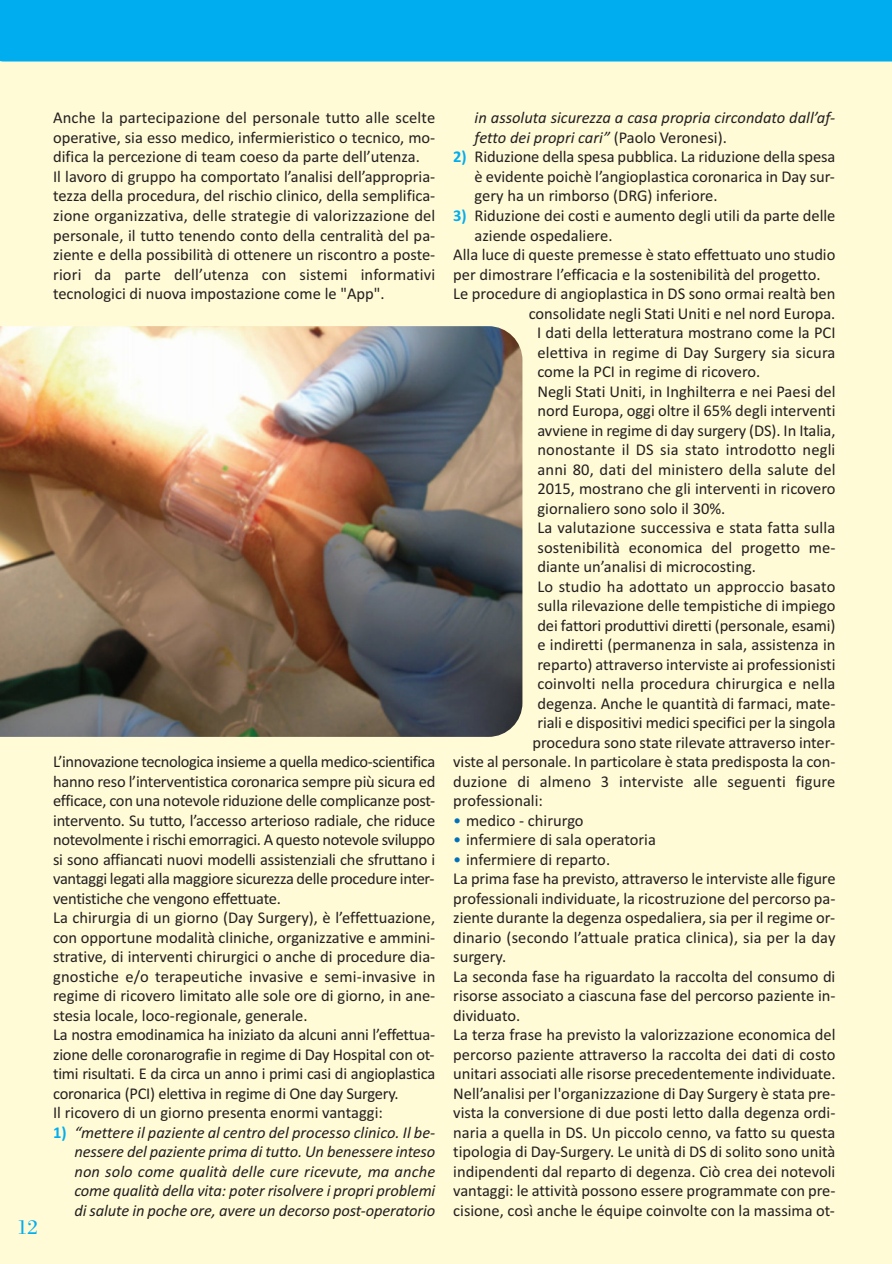
<style>
.page{position:relative;width:892px;height:1264px;background:#fff}
.page>*{position:absolute;margin:0;border:0;box-sizing:border-box;transform-origin:0 0}
.t1{font:21px "Bodoni";color:#00aeef}
.t2{font:16.5px/19.5px "Calibri";color:#231f20}
.t3{font:italic 16.5px/19.5px "Calibri";letter-spacing:-.005em;color:#231f20;text-align:justify}
.s1{font-weight:700;font-style:normal;color:#00aeef}
.s2{font-style:normal}
.s3{font-weight:700;color:#00aeef}
.s4{color:#0072bc}
</style>
<div class="page">
<div style="left:0;top:0;width:892px;height:1263px;background:#fffbd6"></div>
<div style="left:0;top:0;width:892px;height:61px;background:#00aeef"></div>
<img style="left:0;top:326px;width:522px;height:411px">
<p class="t2" style="left:53px;top:110px;width:384px">Anche la partecipazione del personale tutto alle scelte operative, sia esso medico, infermieristico o tecnico, mo&shy;difica la percezione di team coeso da parte dell’utenza.<br>Il lavoro di gruppo ha comportato l’analisi dell’appropria&shy;tezza della procedura, del rischio clinico, della semplifica&shy;zione organizzativa, delle strategie di valorizzazione del personale, il tutto tenendo conto della centralità del pa&shy;ziente e della possibilità di ottenere un riscontro a poste&shy;riori da parte dell’utenza con sistemi informativi tecnologici di nuova impostazione come le "App".</p>
<p class="t1" style="left:17px;top:1218px;width:23px">12</p>
<p class="t2" style="left:53px;top:753px;width:384px">L’innovazione tecnologica insieme a quella medico-scientifica hanno reso l’interventistica coronarica sempre più sicura ed efficace, con una notevole riduzione delle complicanze post&shy;intervento. Su tutto, l’accesso arterioso radiale, che riduce notevolmente i rischi emorragici. A questo notevole sviluppo si sono affiancati nuovi modelli assistenziali che sfruttano i vantaggi legati alla maggiore sicurezza delle procedure inter&shy;ventistiche che vengono effettuate.<br>La chirurgia di un giorno (Day Surgery), è l’effettuazione, con opportune modalità cliniche, organizzative e ammini&shy;strative, di interventi chirurgici o anche di procedure dia&shy;gnostiche e/o terapeutiche invasive e semi-invasive in regime di ricovero limitato alle sole ore di giorno, in ane&shy;stesia locale, loco-regionale, generale.<br>La nostra emodinamica ha iniziato da alcuni anni l’effettua&shy;zione delle coronarografie in regime di Day Hospital con ot&shy;timi risultati. E da circa un anno i primi casi di angioplastica coronarica (PCI) elettiva in regime di One day Surgery.<br>Il ricovero di un giorno presenta enormi vantaggi:</p>
<p class="t3" style="left:74px;top:1124px;width:363px;text-indent:-21px"><span class="s1">1)</span> “mettere il paziente al centro del processo clinico. Il be‐ nessere del paziente prima di tutto. Un benessere inteso non solo come qualità delle cure ricevute, ma anche come qualità della vita: poter risolvere i propri problemi di salute in poche ore, avere un decorso post‐operatorio</p>
<p class="t3" style="left:475px;top:110px;width:362px">in assoluta sicurezza a casa propria circondato dall’af‐ fetto dei propri cari” <span class="s2">(Paolo Veronesi).</span></p>
<p class="t2" style="left:475px;top:149px;width:362px;text-align:justify;text-indent:-21px"><span class="s3">2)</span> Riduzione della spesa pubblica. La riduzione della spesa è evidente poichè l’angioplastica coronarica in Day sur&shy;gery ha un rimborso (DRG) inferiore.</p>
<p class="t2" style="left:453px;top:207px;width:384px"><span class="s3">3)</span> Riduzione dei costi e aumento degli utili da parte delle</p>
<p class="t2" style="left:475px;top:227px;width:140px">aziende ospedaliere.</p>
<p class="t2" style="left:453px;top:246px;width:384px">Alla luce di queste premesse è stato effettuato uno studio</p>
<p class="t2" style="left:453px;top:266px;width:369px">per dimostrare l’efficacia e la sostenibilità del progetto.</p>
<p class="t2" style="left:453px;top:285px;width:384px">Le procedure di angioplastica in DS sono ormai realtà ben</p>
<p class="t2" style="left:529px;top:305px;width:308px">consolidate negli Stati Uniti e nel nord Europa.</p>
<p class="t2" style="left:537px;top:324px;width:300px">I dati della letteratura mostrano come la PCI</p>
<p class="t2" style="left:537px;top:344px;width:300px">elettiva in regime di Day Surgery sia sicura</p>
<p class="t2" style="left:537px;top:363px;width:224px">come la PCI in regime di ricovero.</p>
<p class="t2" style="left:537px;top:383px;width:300px">Negli Stati Uniti, in Inghilterra e nei Paesi del</p>
<p class="t2" style="left:537px;top:402px;width:300px">nord Europa, oggi oltre il 65% degli interventi</p>
<p class="t2" style="left:537px;top:422px;width:300px">avviene in regime di day surgery (DS). In Italia,</p>
<p class="t2" style="left:537px;top:441px;width:299px">nonostante il DS sia stato introdotto negli</p>
<p class="t2" style="left:537px;top:461px;width:300px">anni 80, dati del ministero della salute del</p>
<p class="t2" style="left:537px;top:480px;width:300px">2015, mostrano che gli interventi in ricovero</p>
<p class="t2" style="left:537px;top:500px;width:189px">giornaliero sono solo il 30%.</p>
<p class="t2" style="left:537px;top:519px;width:300px">La valutazione successiva e stata fatta sulla</p>
<p class="t2" style="left:537px;top:539px;width:300px">sostenibilità economica del progetto me-</p>
<p class="t2" style="left:537px;top:558px;width:220px">diante un’analisi di microcosting.</p>
<p class="t2" style="left:537px;top:578px;width:299px">Lo studio ha adottato un approccio basato</p>
<p class="t2" style="left:537px;top:597px;width:300px">sulla rilevazione delle tempistiche di impiego</p>
<p class="t2" style="left:537px;top:617px;width:300px">dei fattori produttivi diretti (personale, esami)</p>
<p class="t2" style="left:537px;top:636px;width:300px">e indiretti (permanenza in sala, assistenza in</p>
<p class="t2" style="left:537px;top:656px;width:300px">reparto) attraverso interviste ai professionisti</p>
<p class="t2" style="left:537px;top:675px;width:300px">coinvolti nella procedura chirurgica e nella</p>
<p class="t2" style="left:537px;top:695px;width:300px">degenza. Anche le quantità di farmaci, mate-</p>
<p class="t2" style="left:537px;top:714px;width:300px">riali e dispositivi medici specifici per la singola</p>
<p class="t2" style="left:532px;top:734px;width:304px">procedura sono state rilevate attraverso inter-</p>
<p class="t2" style="left:453px;top:753px;width:384px">viste al personale. In particolare è stata predisposta la con-</p>
<p class="t2" style="left:453px;top:773px;width:384px">duzione di almeno 3 interviste alle seguenti figure</p>
<p class="t2" style="left:453px;top:792px;width:91px">professionali:</p>
<p class="t2" style="left:453px;top:812px;width:132px"><span class="s4">•</span> medico - chirurgo</p>
<p class="t2" style="left:453px;top:831px;width:204px"><span class="s4">•</span> infermiere di sala operatoria</p>
<p class="t2" style="left:453px;top:851px;width:384px"><span class="s4">•</span> infermiere di reparto.<br>La prima fase ha previsto, attraverso le interviste alle figure professionali individuate, la ricostruzione del percorso pa&shy;ziente durante la degenza ospedaliera, sia per il regime or&shy;dinario (secondo l’attuale pratica clinica), sia per la day surgery.<br>La seconda fase ha riguardato la raccolta del consumo di risorse associato a ciascuna fase del percorso paziente in&shy;dividuato.<br>La terza frase ha previsto la valorizzazione economica del percorso paziente attraverso la raccolta dei dati di costo unitari associati alle risorse precedentemente individuate.<br>Nell’analisi per l'organizzazione di Day Surgery è stata pre&shy;vista la conversione di due posti letto dalla degenza ordi&shy;naria a quella in DS. Un piccolo cenno, va fatto su questa tipologia di Day-Surgery. Le unità di DS di solito sono unità indipendenti dal reparto di degenza. Ciò crea dei notevoli vantaggi: le attività possono essere programmate con pre&shy;cisione, così anche le équipe coinvolte con la massima ot-</p>
</div>
